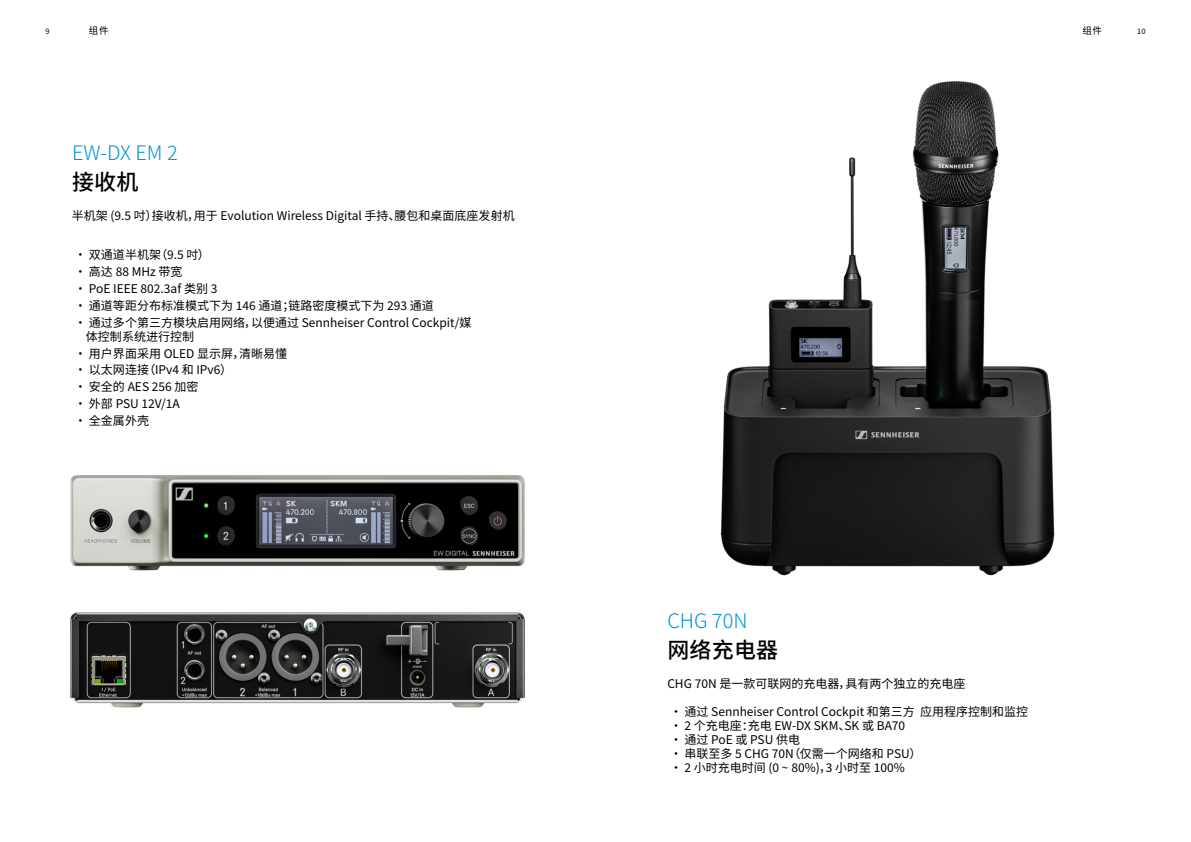
<style>
.page{position:relative;width:1191px;height:842px;background:#fff}
.page>*{position:absolute;margin:0;border:0;box-sizing:border-box;transform-origin:0 0}
.t1{font:500 22px "Source Han Sans CN";letter-spacing:.01em;color:#000}
.t2{font:300 20px "Source Han Sans CN";color:#0092d3}
.t3{font:12px/14px "Source Han Sans CN";color:#000}
.t4{font:9.5px "Source Han Sans CN";color:#000}
.t5{font:7.5px "Source Han Sans CN";color:#000}
</style>
<div class="page">
<img style="left:720px;top:81px;width:335px;height:495px">
<img style="left:70px;top:475px;width:455px;height:96px">
<img style="left:70px;top:612px;width:455px;height:96px">
<p class="t4" style="left:89px;top:25px;width:21px">组件</p>
<p class="t4" style="left:1082px;top:25px;width:21px">组件</p>
<p class="t5" style="left:45px;top:27px;width:6px">9</p>
<p class="t5" style="left:1137px;top:27px;width:10px">10</p>
<h2 class="t2" style="left:72px;top:141px;width:107px">EW-DX EM 2</h2>
<h1 class="t1" style="left:72px;top:169px;width:68px">接收机</h1>
<p class="t3" style="left:72px;top:209px;width:444px">半机架 (9.5 吋）接收机，用于 Evolution Wireless Digital 手持、腰包和桌面底座发射机</p>
<p class="t3" style="left:75px;top:248px;width:137px">• 双通道半机架（9.5 吋）</p>
<p class="t3" style="left:75px;top:265px;width:109px">• 高达 88 MHz 带宽</p>
<p class="t3" style="left:75px;top:282px;width:144px">• PoE IEEE 802.3af 类别 3</p>
<p class="t3" style="left:75px;top:299px;width:361px">• 通道等距分布标准模式下为 146 通道；链路密度模式下为 293 通道</p>
<p class="t3" style="left:86px;top:316px;width:387px;text-indent:-11px">• 通过多个第三方模块启用网络，以便通过 Sennheiser Control Cockpit/媒体控制系统进行控制</p>
<p class="t3" style="left:75px;top:346px;width:214px">• 用户界面采用 OLED 显示屏，清晰易懂</p>
<p class="t3" style="left:75px;top:363px;width:159px">• 以太网连接（IPv4 和 IPv6）</p>
<p class="t3" style="left:75px;top:380px;width:125px">• 安全的 AES 256 加密</p>
<p class="t3" style="left:75px;top:397px;width:107px">• 外部 PSU 12V/1A</p>
<p class="t3" style="left:75px;top:414px;width:76px">• 全金属外壳</p>
<h2 class="t2" style="left:667px;top:609px;width:82px">CHG 70N</h2>
<h1 class="t1" style="left:667px;top:637px;width:112px">网络充电器</h1>
<p class="t3" style="left:667px;top:677px;width:300px">CHG 70N 是一款可联网的充电器，具有两个独立的充电座</p>
<p class="t3" style="left:670px;top:704px;width:360px">• 通过 Sennheiser Control Cockpit 和第三方 应用程序控制和监控</p>
<p class="t3" style="left:670px;top:718px;width:237px">• 2 个充电座：充电 EW-DX SKM、SK 或 BA70</p>
<p class="t3" style="left:670px;top:732px;width:131px">• 通过 PoE 或 PSU 供电</p>
<p class="t3" style="left:670px;top:746px;width:253px">• 串联至多 5 CHG 70N（仅需一个网络和 PSU）</p>
<p class="t3" style="left:670px;top:760px;width:236px">• 2 小时充电时间 (0 ~ 80%)，3 小时至 100%</p>
</div>
